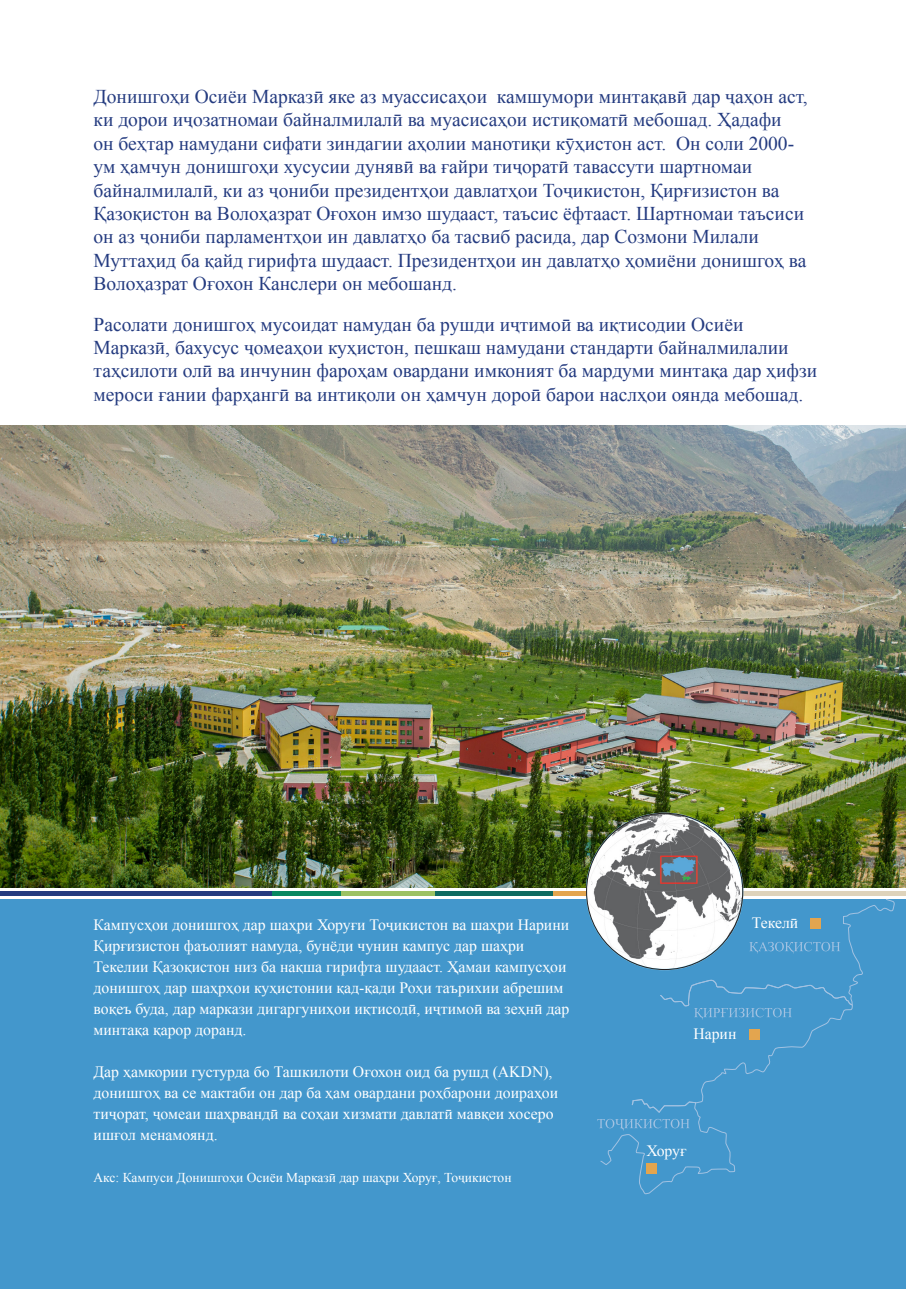
<style>
.page{position:relative;width:906px;height:1289px;background:#fff}
.page>*{position:absolute;margin:0;border:0;box-sizing:border-box;transform-origin:0 0}
.Body{font:19.5px/23.4px "Times New Roman";color:#243b80}
.Body-2{font:15.75px/21px "Times New Roman";color:#fff}
.Body-3{font:13.5px "Times New Roman";color:#fff}
</style>
<div class="page">
<img style="left:0;top:425px;width:906px;height:462px">
<hr style="left:714px;top:891px;width:192px;height:4px;background:#ded3bb">
<hr style="left:0;top:891px;width:272px;height:4px;background:#243b80">
<hr style="left:553px;top:891px;width:161px;height:4px;background:#e3a54f">
<hr style="left:434px;top:891px;width:119px;height:4px;background:#0e6a60">
<hr style="left:340px;top:891px;width:95px;height:4px;background:#9cc264">
<hr style="left:272px;top:891px;width:68px;height:4px;background:#088760">
<div style="left:0;top:899px;width:906px;height:389px;background:#4397cc"></div>
<img style="left:586px;top:812px;width:157px;height:119px">
<svg style="left:597px;top:898px;width:298px;height:297px"></svg>
<p class="Body" style="left:94px;top:84px;width:715px">Донишгоҳи Осиёи Марказӣ яке аз муассисаҳои камшумори минтақавӣ дар ҷаҳон аст, ки дорои иҷозатномаи байналмилалӣ ва муасисаҳои истиқоматӣ мебошад. Ҳадафи<br>он беҳтар намудани сифати зиндагии аҳолии манотиқи кӯҳистон аст. Он соли 2000- ум ҳамчун донишгоҳи хусусии дунявӣ ва ғайри тиҷоратӣ тавассути шартномаи байналмилалӣ, ки аз ҷониби президентҳои давлатҳои Тоҷикистон, Қирғизистон ва Қазоқистон ва Волоҳазрат Оғохон имзо шудааст, таъсис ёфтааст. Шартномаи таъсиси он аз ҷониби парламентҳои ин давлатҳо ба тасвиб расида, дар Созмони Милали Муттаҳид ба қайд гирифта шудааст. Президентҳои ин давлатҳо ҳомиёни донишгоҳ ва Волоҳазрат Оғохон Канслери он мебошанд.</p>
<p class="Body" style="left:94px;top:312px;width:725px">Расолати донишгоҳ мусоидат намудан ба рушди иҷтимоӣ ва иқтисодии Осиёи Марказӣ, бахусус ҷомеаҳои куҳистон, пешкаш намудани стандарти байналмилалии таҳсилоти олӣ ва инчунин фароҳам овардани имконият ба мардуми минтақа дар ҳифзи мероси ғании фарҳангӣ ва интиқоли он ҳамчун дороӣ барои наслҳои оянда мебошад.</p>
<p class="Body-2" style="left:94px;top:913px;width:477px">Кампусҳои донишгоҳ дар шаҳри Хоруғи Тоҷикистон ва шаҳри Нарини Қирғизистон фаъолият намуда, бунёди чунин кампус дар шаҳри Текелии Қазоқистон низ ба нақша гирифта шудааст. Ҳамаи кампусҳои донишгоҳ дар шаҳрҳои куҳистонии қад-қади Роҳи таърихии абрешим воқеъ буда, дар маркази дигаргуниҳои иқтисодӣ, иҷтимоӣ ва зеҳнӣ дар минтақа қарор доранд.</p>
<p class="Body-2" style="left:94px;top:1060px;width:466px">Дар ҳамкории густурда бо Ташкилоти Оғохон оид ба рушд (AKDN), донишгоҳ ва се мактаби он дар ба ҳам овардани роҳбарони доираҳои тиҷорат, ҷомеаи шаҳрвандӣ ва соҳаи хизмати давлатӣ мавқеи хосеро ишғол менамоянд.</p>
<p class="Body-3" style="left:94px;top:1168px;width:419px">Акс: Кампуси Донишгоҳи Осиёи Марказӣ дар шаҳри Хоруғ, Тоҷикистон</p>
<p class="Body-2" style="left:752px;top:911px;width:48px">Текелӣ</p>
<p class="Body-2" style="left:693px;top:1022px;width:45px">Нарин</p>
<p class="Body-2" style="left:646px;top:1139px;width:42px">Хоруғ</p>
</div>
